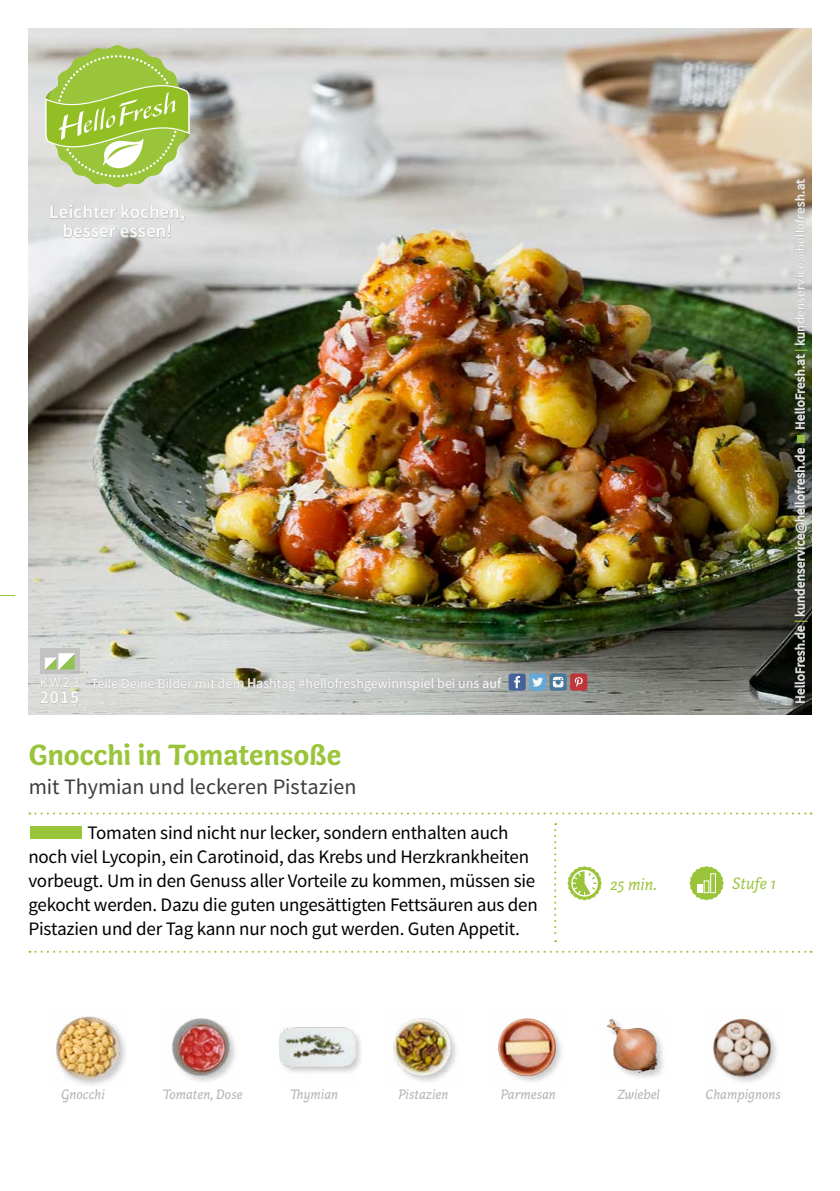
<style>
.page{position:relative;width:840px;height:1191px;background:#fff}
.page>*{position:absolute;margin:0;border:0;box-sizing:border-box;transform-origin:0 0}
.FRONT_Recipe_Title{font:700 30px "Capucine Basic";letter-spacing:-.005em;color:#9ac43a}
.FRONT_Recipe_Subtitl{font:22px "Source Sans Pro";letter-spacing:-.005em;color:#3c3c3b}
.FRONT___BACK_Running{font:19px/24px "Source Sans Pro";letter-spacing:-.01em;color:#000}
.t1{font:600 19px/19px "Source Sans Pro";color:#fff;text-align:center}
.t2{font:600 18px "Source Sans Pro";color:#fff}
.FRONT_Icons{font:italic 17px "Capucine Basic";color:#9ac43a}
.t3{font:14px "Source Sans Pro";color:#fff}
.FRONT_ingredients{font:italic 14px "Capucine Basic";color:#b3b2b2}
.t4{font:13px "Source Sans Pro";letter-spacing:.02em;color:#fff}
.s1{font-weight:700;color:#9ac43a}
</style>
<div class="page">
<img style="left:28px;top:28px;width:783px;height:686px">
<svg style="left:29px;top:812px;width:782px;height:2px"></svg>
<svg style="left:554px;top:823px;width:2px;height:119px"></svg>
<svg style="left:29px;top:950px;width:782px;height:2px"></svg>
<svg style="left:50px;top:204px;width:135px;height:48px;background:#d4d5d5"></svg>
<svg style="left:90px;top:673px;width:412px;height:24px;background:#c4c6c2"></svg>
<div style="left:508px;top:673px;width:17px;height:17px;background:#47629b;border-radius:3px"></div>
<svg style="left:514px;top:676px;width:6px;height:12px"></svg>
<svg style="left:549px;top:673px;width:17px;height:17px"></svg>
<svg style="left:552px;top:677px;width:11px;height:10px"></svg>
<div style="left:528px;top:673px;width:18px;height:17px;background:#64a8d6;border-radius:3px"></div>
<svg style="left:532px;top:677px;width:11px;height:9px"></svg>
<svg style="left:569px;top:673px;width:18px;height:17px"></svg>
<svg style="left:574px;top:677px;width:8px;height:10px"></svg>
<svg style="left:0;top:595px;width:15px;height:1px"></svg>
<svg style="left:45px;top:45px;width:144px;height:143px;background:#afcc6c"></svg>
<svg style="left:793px;top:625px;width:12px;height:78px"></svg>
<svg style="left:793px;top:447px;width:13px;height:170px;background:#65695e"></svg>
<div style="left:796px;top:435px;width:7px;height:8px;background:#95bc3f"></div>
<svg style="left:793px;top:353px;width:12px;height:76px"></svg>
<svg style="left:793px;top:178px;width:13px;height:167px;background:#b5b3ab"></svg>
<div style="left:30px;top:826px;width:52px;height:12px;background:#9ac43a"></div>
<img style="left:56px;top:1016px;width:70px;height:69px">
<div style="left:277px;top:1026px;width:87px;height:49px;background:#000;opacity:.2"></div>
<img style="left:279px;top:1026px;width:76px;height:49px">
<img style="left:392px;top:1018px;width:65px;height:64px">
<img style="left:498px;top:1018px;width:64px;height:64px">
<img style="left:606px;top:1018px;width:57px;height:60px">
<img style="left:713px;top:1018px;width:64px;height:64px">
<img style="left:171px;top:1018px;width:65px;height:64px">
<div style="left:40px;top:648px;width:39px;height:26px;background:#bcbcbc"></div>
<svg style="left:39px;top:653px;width:41px;height:51px"></svg>
<svg style="left:567px;top:866px;width:34px;height:34px"></svg>
<svg style="left:689px;top:866px;width:34px;height:34px"></svg>
<div style="left:710px;top:873px;width:5px;height:20px;border:1px solid #fff"></div>
<p class="t1" style="left:50px;top:203px;width:137px">Leichter kochen, besser essen!</p>
<p class="t3" style="left:40px;top:674px;width:41px">KW23</p>
<p class="t2" style="left:40px;top:686px;width:41px">2015</p>
<p class="t3" style="left:91px;top:674px;width:411px">Teile Deine Bilder mit dem Hashtag #hellofreshgewinnspiel bei uns auf</p>
<p class="FRONT_Recipe_Title" style="left:29px;top:731px;width:314px">Gnocchi in Tomatensoße</p>
<p class="FRONT_Recipe_Subtitl" style="left:29px;top:772px;width:329px">mit Thymian und leckeren Pistazien</p>
<p class="FRONT___BACK_Running" style="left:28px;top:820px;width:510px;text-indent:59px">Tomaten sind nicht nur lecker, sondern enthalten auch noch viel Lycopin, ein Carotinoid, das Krebs und Herzkrankheiten vorbeugt. Um in den Genuss aller Vorteile zu kommen, müssen sie gekocht werden. Dazu die guten ungesättigten Fettsäuren aus den Pistazien und der Tag kann nur noch gut werden. Guten Appetit.</p>
<p class="t4" style="left:791px;top:430px;width:252px;rotate:-90deg">HelloFresh.at <span class="s1">|</span> kundenservice@hellofresh.at</p>
<p class="t4" style="left:791px;top:703px;width:257px;rotate:-90deg">HelloFresh.de <span class="s1">|</span> kundenservice@hellofresh.de</p>
<p class="FRONT_Icons" style="left:609px;top:871px;width:49px">25 min.</p>
<p class="FRONT_Icons" style="left:731px;top:871px;width:45px">Stufe 1</p>
<p class="FRONT_ingredients" style="left:61px;top:1084px;width:45px">Gnocchi</p>
<p class="FRONT_ingredients" style="left:163px;top:1084px;width:81px">Tomaten, Dose</p>
<p class="FRONT_ingredients" style="left:290px;top:1084px;width:49px">Thymian</p>
<p class="FRONT_ingredients" style="left:398px;top:1084px;width:51px">Pistazien</p>
<p class="FRONT_ingredients" style="left:500px;top:1084px;width:57px">Parmesan</p>
<p class="FRONT_ingredients" style="left:616px;top:1084px;width:44px">Zwiebel</p>
<p class="FRONT_ingredients" style="left:705px;top:1084px;width:77px">Champignons</p>
</div>
